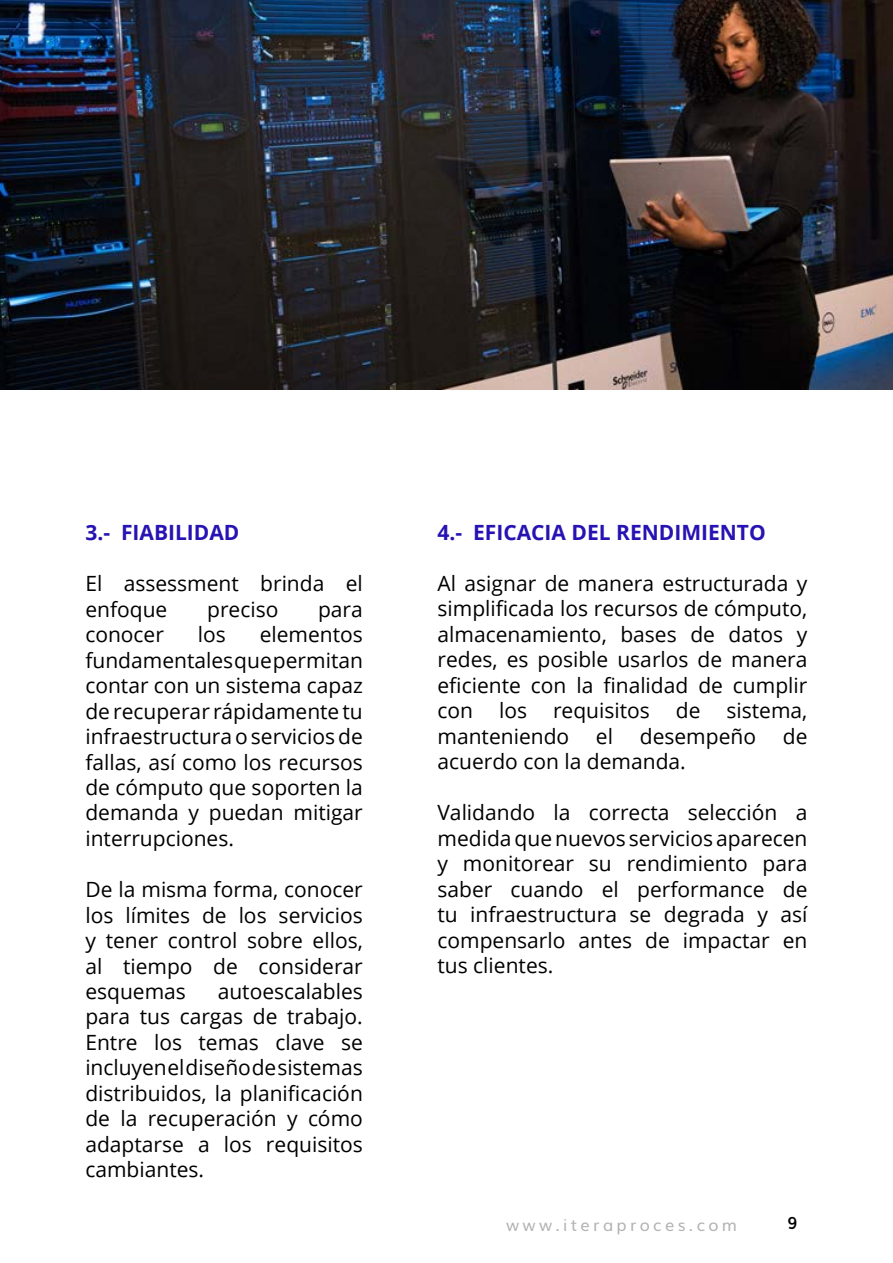
<style>
.page{position:relative;width:893px;height:1263px;background:#fff}
.page>*{position:absolute;margin:0;border:0;box-sizing:border-box;transform-origin:0 0}
.t1{font:21px/25.5px "Open Sans";color:#000;text-align:justify}
.t2{font:700 21px "Open Sans";color:#2712b3}
.t3{font:16.5px "Muli";letter-spacing:.2em;color:#b3b2b2}
.t4{font:700 16.5px "Muli";color:#000}
</style>
<div class="page">
<img style="left:0;top:0;width:893px;height:389px">
<p class="t2" style="left:85px;top:517px;width:156px">3.- FIABILIDAD</p>
<p class="t1" style="left:85px;top:570px;width:279px">El assessment brinda el enfoque</p>
<p class="t1" style="left:207px;top:596px;width:73px">preciso</p>
<p class="t1" style="left:318px;top:596px;width:46px">para</p>
<p class="t1" style="left:85px;top:621px;width:279px;text-indent:174px">elementos fundamentales que permitan contar con un sistema capaz de recuperar rápidamente tu infraestructura o servicios de fallas, así como los recursos de cómputo que soporten la demanda y puedan mitigar interrupciones.</p>
<p class="t1" style="left:85px;top:876px;width:279px">De la misma forma, conocer los límites de los servicios y tener control sobre ellos, al tiempo de considerar esquemas</p>
<p class="t1" style="left:85px;top:621px;width:80px">conocer</p>
<p class="t1" style="left:198px;top:621px;width:30px">los</p>
<p class="t1" style="left:85px;top:978px;width:279px;text-indent:132px">autoescalables para tus cargas de trabajo.<br>Entre los temas clave se incluyen el diseño de sistemas distribuidos, la planificación de la recuperación y cómo adaptarse a los requisitos cambiantes.</p>
<p class="t2" style="left:437px;top:517px;width:330px">4.- EFICACIA DEL RENDIMIENTO</p>
<p class="t1" style="left:437px;top:570px;width:371px">Al asignar de manera estructurada y simplificada los recursos de cómputo, almacenamiento, bases de datos y redes, es posible usarlos de manera eficiente con la finalidad de cumplir con los requisitos de sistema, manteniendo</p>
<p class="t1" style="left:596px;top:723px;width:19px">el</p>
<p class="t1" style="left:640px;top:723px;width:118px">desempeño</p>
<p class="t1" style="left:783px;top:723px;width:26px">de</p>
<p class="t1" style="left:437px;top:748px;width:250px">acuerdo con la demanda.</p>
<p class="t1" style="left:437px;top:799px;width:371px">Validando la correcta selección a medida que nuevos servicios aparecen y monitorear su rendimiento para saber cuando el performance de tu infraestructura se degrada y así compensarlo antes de impactar en tus clientes.</p>
<p class="t3" style="left:506px;top:1211px;width:232px">www.iteraproces.com</p>
<p class="t4" style="left:788px;top:1209px;width:12px">9</p>
</div>
